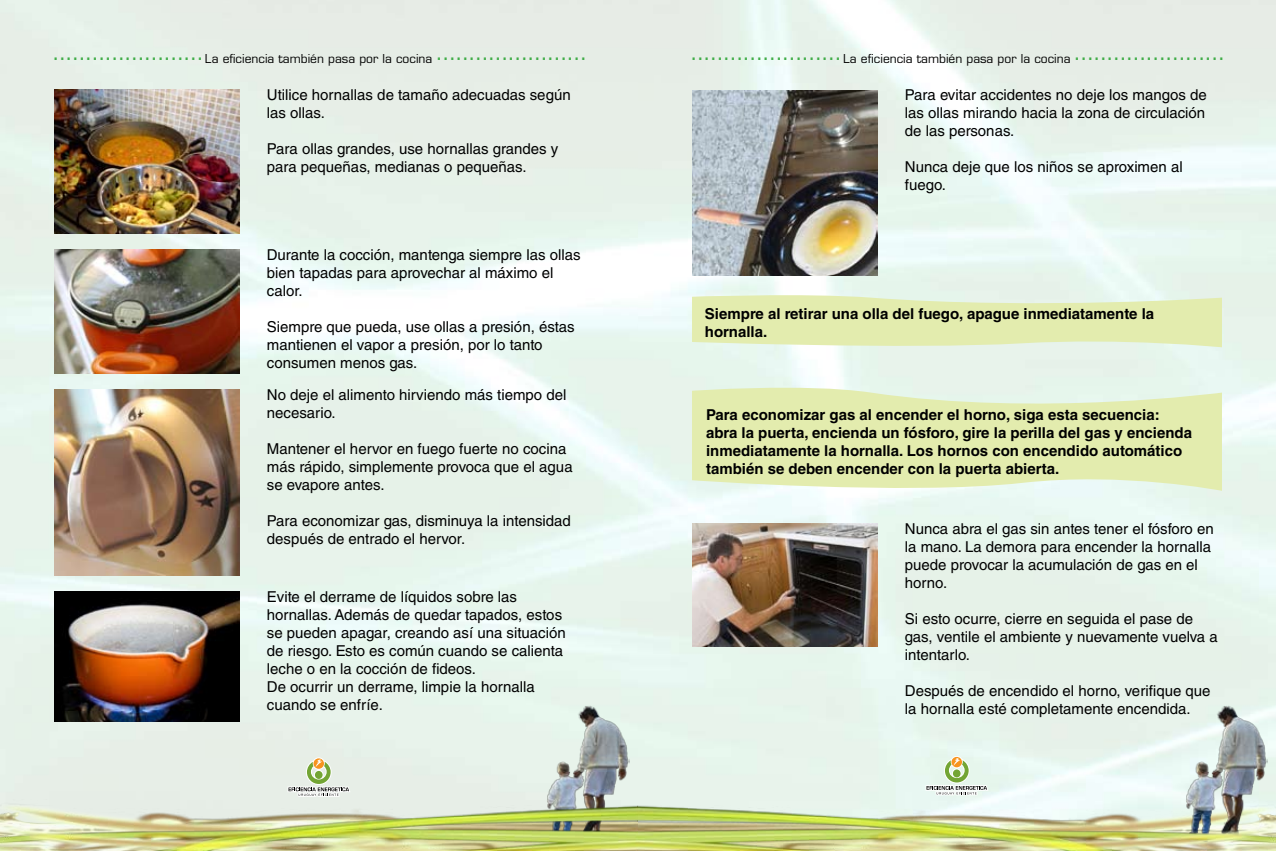
<style>
.page{position:relative;width:1276px;height:851px;background:#fff}
.page>*{position:absolute;margin:0;border:0;box-sizing:border-box;transform-origin:0 0}
.t1{font:18px "Verdana";color:#41ad49}
.t2{font:15px/18px "Helvetica LT Std";color:#000}
.t3{font:700 15px/18px "Helvetica LT Std";color:#000}
</style>
<div class="page">
<img style="left:0;top:0;width:1276px;height:796px">
<img style="left:546px;top:703px;width:83px;height:93px">
<img style="left:0;top:796px;width:1276px;height:54px">
<svg style="left:287px;top:757px;width:63px;height:39px;background:#d3d9c6"></svg>
<img style="left:1185px;top:703px;width:83px;height:139px">
<svg style="left:925px;top:755px;width:63px;height:40px;background:#d3dfcb"></svg>
<svg style="left:692px;top:292px;width:530px;height:58px;background:#e4eebc"></svg>
<img style="left:54px;top:89px;width:186px;height:145px">
<img style="left:54px;top:250px;width:186px;height:123px">
<img style="left:54px;top:591px;width:185px;height:130px">
<img style="left:692px;top:90px;width:185px;height:185px">
<img style="left:54px;top:389px;width:186px;height:186px">
<svg style="left:692px;top:383px;width:530px;height:112px;background:#e4eebc"></svg>
<img style="left:692px;top:523px;width:185px;height:124px">
<p class="t1" style="left:52px;top:42px;width:535px">....................... <sub>La</sub> <sub>eficiencia</sub> <sub>también</sub> <sub>pasa</sub> <sub>por</sub> <sub>la</sub> <sub>cocina</sub> .......................</p>
<p class="t1" style="left:690px;top:42px;width:535px">....................... <sub>La</sub> <sub>eficiencia</sub> <sub>también</sub> <sub>pasa</sub> <sub>por</sub> <sub>la</sub> <sub>cocina</sub> .......................</p>
<p class="t2" style="left:267px;top:86px;width:305px">Utilice hornallas de tamaño adecuadas según las ollas.</p>
<p class="t2" style="left:267px;top:140px;width:293px">Para ollas grandes, use hornallas grandes y para pequeñas, medianas o pequeñas.</p>
<p class="t2" style="left:267px;top:246px;width:315px">Durante la cocción, mantenga siempre las ollas bien tapadas para aprovechar al máximo el calor.</p>
<p class="t2" style="left:267px;top:318px;width:309px">Siempre que pueda, use ollas a presión, éstas mantienen el vapor a presión, por lo tanto consumen menos gas.</p>
<p class="t2" style="left:267px;top:386px;width:301px">No deje el alimento hirviendo más tiempo del necesario.</p>
<p class="t2" style="left:267px;top:440px;width:307px">Mantener el hervor en fuego fuerte no cocina más rápido, simplemente provoca que el agua se evapore antes.</p>
<p class="t2" style="left:267px;top:512px;width:305px">Para economizar gas, disminuya la intensidad después de entrado el hervor.</p>
<p class="t2" style="left:267px;top:587px;width:300px">Evite el derrame de líquidos sobre las hornallas. Además de quedar tapados, estos se pueden apagar, creando así una situación de riesgo. Esto es común cuando se calienta leche o en la cocción de fideos.<br>De ocurrir un derrame, limpie la hornalla cuando se enfríe.</p>
<p class="t2" style="left:905px;top:86px;width:303px;text-align:justify">Para evitar accidentes no deje los mangos de las ollas mirando hacia la zona de circulación de las personas.</p>
<p class="t2" style="left:905px;top:158px;width:279px">Nunca deje que los niños se aproximen al fuego.</p>
<p class="t3" style="left:705px;top:305px;width:451px">Siempre al retirar una olla del fuego, apague inmediatamente la hornalla.</p>
<p class="t3" style="left:706px;top:405px;width:487px">Para economizar gas al encender el horno, siga esta secuencia: abra la puerta, encienda un fósforo, gire la perilla del gas y encienda inmediatamente la hornalla. Los hornos con encendido automático también se deben encender con la puerta abierta.</p>
<p class="t2" style="left:905px;top:520px;width:310px">Nunca abra el gas sin antes tener el fósforo en la mano. La demora para encender la hornalla puede provocar la acumulación de gas en el horno.</p>
<p class="t2" style="left:905px;top:610px;width:314px">Si esto ocurre, cierre en seguida el pase de gas, ventile el ambiente y nuevamente vuelva a intentarlo.</p>
<p class="t2" style="left:905px;top:682px;width:307px">Después de encendido el horno, verifique que la hornalla esté completamente encendida.</p>
</div>
